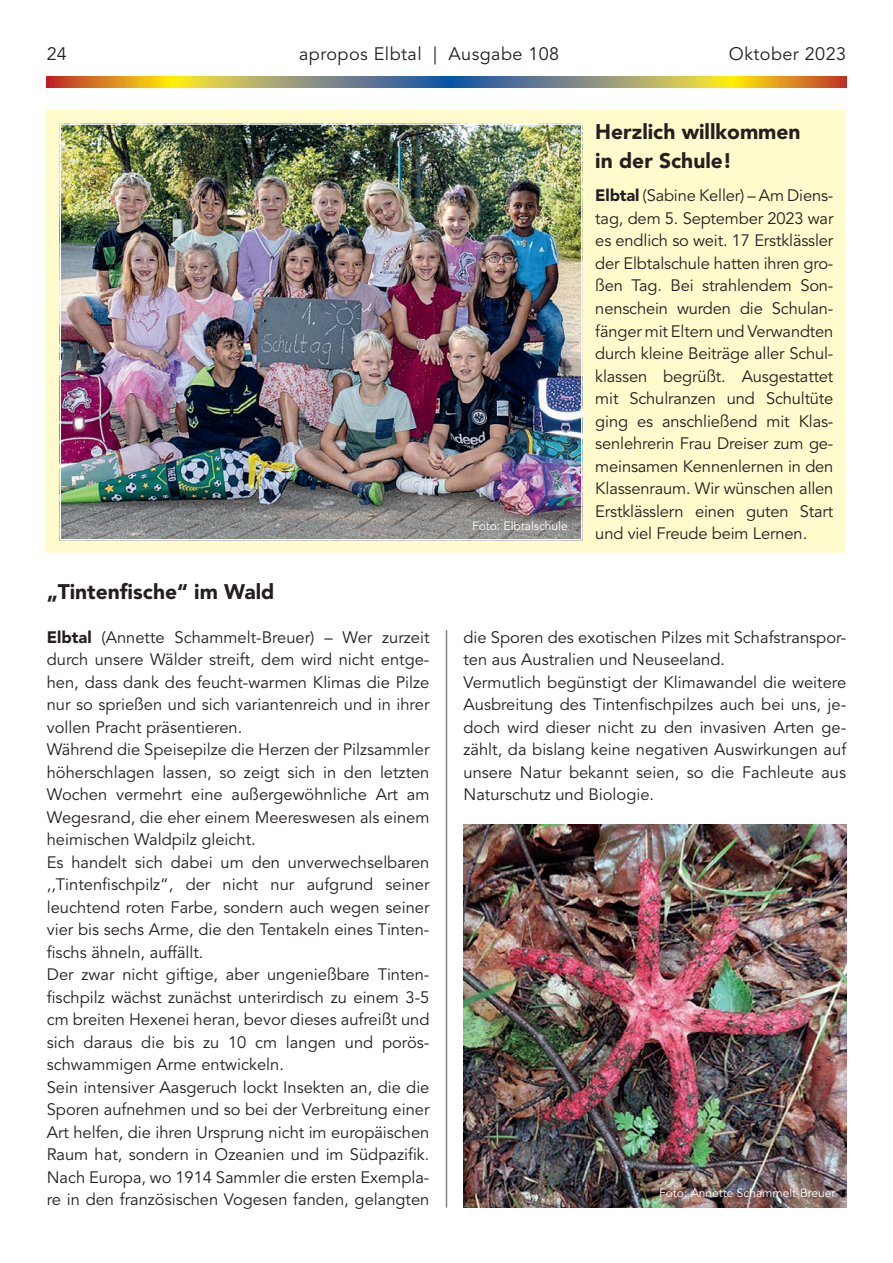
<style>
.page{position:relative;width:893px;height:1263px;background:#fff}
.page>*{position:absolute;margin:0;border:0;box-sizing:border-box;transform-origin:0 0}
.t1{font:900 21px/28.5px "Avenir LT Std";color:#231f20}
.t2{font:18px "Avenir LT Std";letter-spacing:.025em;color:#231f20}
.t3{font:16.5px/22.5px "Avenir LT Std";color:#231f20}
.t4{font:12px "Avenir LT Std";color:#fff}
.s1{font-weight:900}
</style>
<div class="page">
<svg style="left:47px;top:77px;width:799px;height:10px;background:#a3935b"></svg>
<div style="left:47px;top:111px;width:799px;height:442px;background:#fffbcc"></div>
<hr style="left:446px;top:630px;width:1px;height:578px;background:#808285">
<img style="left:463px;top:825px;width:383px;height:383px">
<img style="left:63px;top:126px;width:517px;height:411px">
<div style="left:60px;top:123px;width:523px;height:417px;border:2px solid #fff"></div>
<p class="t2" style="left:47px;top:44px;width:22px">24</p>
<p class="t2" style="left:299px;top:44px;width:262px">apropos Elbtal | Ausgabe 108</p>
<p class="t2" style="left:729px;top:44px;width:119px">Oktober 2023</p>
<p class="t1" style="left:47px;top:578px;width:229px">„Tintenfische“ im Wald</p>
<p class="t3" style="left:47px;top:626px;width:384px"><span class="s1">Elbtal</span> (Annette Schammelt-Breuer) – Wer zurzeit durch unsere Wälder streift, dem wird nicht entge&shy;hen, dass dank des feucht-warmen Klimas die Pilze nur so sprießen und sich variantenreich und in ihrer vollen Pracht präsentieren.<br>Während die Speisepilze die Herzen der Pilzsammler höherschlagen lassen, so zeigt sich in den letzten Wochen vermehrt eine außergewöhnliche Art am Wegesrand, die eher einem Meereswesen als einem heimischen Waldpilz gleicht.<br>Es handelt sich dabei um den unverwechselbaren ,,Tintenfischpilz“, der nicht nur aufgrund seiner leuchtend roten Farbe, sondern auch wegen seiner vier bis sechs Arme, die den Tentakeln eines Tinten&shy;fischs ähneln, auffällt.<br>Der zwar nicht giftige, aber ungenießbare Tinten&shy;fischpilz wächst zunächst unterirdisch zu einem 3-5 cm breiten Hexenei heran, bevor dieses aufreißt und sich daraus die bis zu 10 cm langen und porös&shy;schwammigen Arme entwickeln.<br>Sein intensiver Aasgeruch lockt Insekten an, die die Sporen aufnehmen und so bei der Verbreitung einer Art helfen, die ihren Ursprung nicht im europäischen Raum hat, sondern in Ozeanien und im Südpazifik.<br>Nach Europa, wo 1914 Sammler die ersten Exempla&shy;re in den französischen Vogesen fanden, gelangten</p>
<p class="t4" style="left:472px;top:519px;width:97px">Foto: Elbtalschule</p>
<p class="t1" style="left:595px;top:118px;width:207px">Herzlich willkommen in der Schule!</p>
<p class="t3" style="left:595px;top:185px;width:240px;text-align:justify"><span class="s1">Elbtal</span> (Sabine Keller) – Am Diens&shy;tag, dem 5. September 2023 war es endlich so weit. 17 Erstklässler der Elbtalschule hatten ihren gro&shy;ßen Tag. Bei strahlendem Son&shy;nenschein wurden die Schulan&shy;fänger mit Eltern und Verwandten durch kleine Beiträge aller Schul&shy;klassen begrüßt. Ausgestattet mit Schulranzen und Schultüte ging es anschließend mit Klas&shy;senlehrerin Frau Dreiser zum ge&shy;meinsamen Kennenlernen in den Klassenraum. Wir wünschen allen Erstklässlern einen guten Start und viel Freude beim Lernen.</p>
<p class="t3" style="left:463px;top:626px;width:384px">die Sporen des exotischen Pilzes mit Schafstranspor&shy;ten aus Australien und Neuseeland.<br>Vermutlich begünstigt der Klimawandel die weitere Ausbreitung des Tintenfischpilzes auch bei uns, je&shy;doch wird dieser nicht zu den invasiven Arten ge&shy;zählt, da bislang keine negativen Auswirkungen auf unsere Natur bekannt seien, so die Fachleute aus Naturschutz und Biologie.</p>
<p class="t4" style="left:659px;top:1186px;width:178px">Foto: Annette Schammelt-Breuer</p>
</div>
